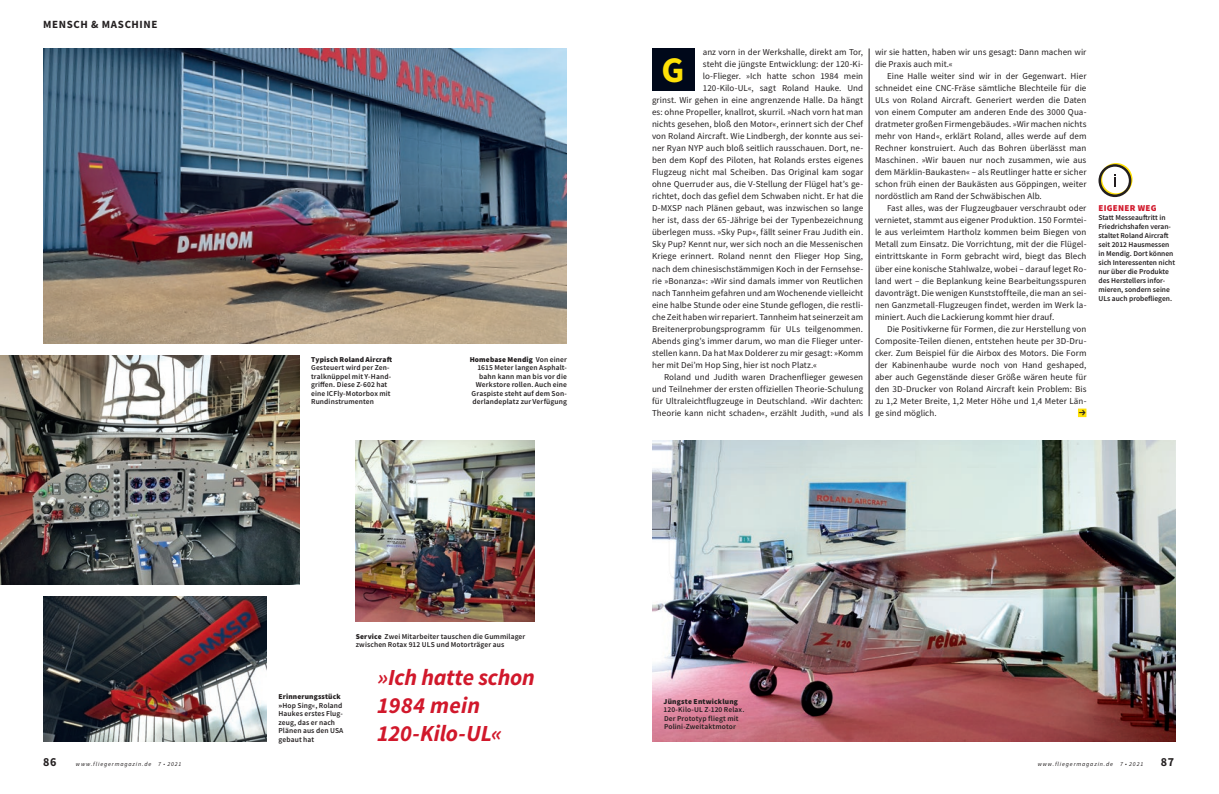
<style>
.page{position:relative;width:1219px;height:794px;background:#fff}
.page>*{position:absolute;margin:0;border:0;box-sizing:border-box;transform-origin:0 0}
.Initial_36pt{font:700 36px "Source Sans Pro";color:#ffe106}
.Zitat_23pt{font:italic 700 23px/28px "Source Sans Pro";letter-spacing:-.01em;color:#d1182b}
.t1{font:700 12px "Source Sans Pro";color:#231f20}
.Rubrik_11pt{font:700 11px "Source Sans Pro";letter-spacing:.055em;color:#231f20}
.LT_9pt{font:9px/12px "Source Sans Pro";letter-spacing:.005em;color:#231f20;text-align:justify}
.Maginal_Head_9pt{font:900 9px "Source Sans Pro";letter-spacing:.03em;color:#d1182b}
.Bu_7_5pt{font:600 7.5px/8.5px "Source Sans Pro";letter-spacing:.015em;color:#231f20}
.Maginal_LT_7_5pt{font:600 7.5px/9px "Source Sans Pro";color:#231f20}
.t2{font:italic 6px "Source Sans Pro";letter-spacing:.14em;color:#231f20}
.s1{font-weight:900}
.s2{font-weight:300}
</style>
<div class="page">
<hr style="left:869px;top:48px;width:1px;height:368px;background:#231f20">
<img style="left:652px;top:440px;width:524px;height:301px">
<img style="left:43px;top:597px;width:223px;height:144px">
<img style="left:356px;top:440px;width:178px;height:181px">
<img style="left:0;top:356px;width:299px;height:229px">
<img style="left:43px;top:48px;width:524px;height:296px">
<svg style="left:1098px;top:163px;width:34px;height:34px"></svg>
<div style="left:1078px;top:408px;width:8px;height:9px;background:#ffe106"></div>
<div style="left:652px;top:48px;width:42px;height:43px;background:#00081a"></div>
<p class="Rubrik_11pt" style="left:43px;top:17px;width:116px">MENSCH &amp; MASCHINE</p>
<p class="Bu_7_5pt" style="left:311px;top:355px;width:83px"><span class="s1">Typisch Roland Aircraft<br></span>Gesteuert wird per Zen&shy;tralknüppel mit Y-Hand&shy;griffen. Diese Z-602 hat eine ICFly-Motorbox mit<br>Rundinstrumenten</p>
<p class="Bu_7_5pt" style="left:470px;top:355px;width:99px;text-align:right"><span class="s1">Homebase Mendig</span> Von einer<br>1615 Meter langen Asphalt&shy;bahn kann man bis vor die<br>Werkstore rollen. Auch eine<br>Graspiste steht auf dem Son&shy;derlandeplatz zur Verfügung</p>
<p class="LT_9pt" style="left:703px;top:46px;width:162px">anz vorn in der Werkshalle, direkt am Tor,</p>
<p class="LT_9pt" style="left:703px;top:58px;width:162px">steht die jüngste Entwicklung: der 120-Ki-</p>
<p class="LT_9pt" style="left:703px;top:70px;width:162px">lo-Flieger. »Ich hatte schon 1984 mein</p>
<p class="LT_9pt" style="left:703px;top:82px;width:162px">120-Kilo-UL«, sagt Roland Hauke. Und</p>
<p class="LT_9pt" style="left:652px;top:94px;width:213px">grinst. Wir gehen in eine angrenzende Halle. Da hängt</p>
<p class="LT_9pt" style="left:652px;top:106px;width:213px">es: ohne Propeller, knallrot, skurril. »Nach vorn hat man</p>
<p class="LT_9pt" style="left:652px;top:118px;width:213px">nichts gesehen, bloß den Motor«, erinnert sich der Chef</p>
<p class="LT_9pt" style="left:652px;top:130px;width:213px">von Roland Aircraft. Wie Lindbergh, der konnte aus sei-</p>
<p class="LT_9pt" style="left:652px;top:142px;width:213px">ner Ryan NYP auch bloß seitlich rausschauen. Dort, ne-</p>
<p class="LT_9pt" style="left:652px;top:154px;width:213px">ben dem Kopf des Piloten, hat Rolands erstes eigenes</p>
<p class="LT_9pt" style="left:652px;top:166px;width:213px">Flugzeug nicht mal Scheiben. Das Original kam sogar</p>
<p class="LT_9pt" style="left:652px;top:178px;width:213px">ohne Querruder aus, die V-Stellung der Flügel hat’s ge-</p>
<p class="LT_9pt" style="left:652px;top:190px;width:213px">richtet, doch das gefiel dem Schwaben nicht. Er hat die</p>
<p class="LT_9pt" style="left:652px;top:202px;width:213px">D-MXSP nach Plänen gebaut, was inzwischen so lange</p>
<p class="LT_9pt" style="left:652px;top:214px;width:213px">her ist, dass der 65-Jährige bei der Typenbezeichnung</p>
<p class="LT_9pt" style="left:652px;top:226px;width:213px">überlegen muss. »Sky Pup«, fällt seiner Frau Judith ein.</p>
<p class="LT_9pt" style="left:652px;top:238px;width:213px">Sky Pup? Kennt nur, wer sich noch an die Messenischen</p>
<p class="LT_9pt" style="left:652px;top:250px;width:213px">Kriege erinnert. Roland nennt den Flieger Hop Sing,</p>
<p class="LT_9pt" style="left:652px;top:262px;width:213px">nach dem chinesischstämmigen Koch in der Fernsehse-</p>
<p class="LT_9pt" style="left:652px;top:274px;width:213px">rie »Bonanza«: »Wir sind damals immer von Reutlichen</p>
<p class="LT_9pt" style="left:652px;top:286px;width:213px">nach Tannheim gefahren und am Wochenende vielleicht</p>
<p class="LT_9pt" style="left:652px;top:299px;width:213px">eine halbe Stunde oder eine Stunde geflogen, die restli-</p>
<p class="LT_9pt" style="left:652px;top:311px;width:213px">che Zeit haben wir repariert. Tannheim hat seinerzeit am</p>
<p class="LT_9pt" style="left:652px;top:323px;width:213px">Breitenerprobungsprogramm für ULs teilgenommen.</p>
<p class="LT_9pt" style="left:652px;top:335px;width:213px">Abends ging’s immer darum, wo man die Flieger unter-</p>
<p class="LT_9pt" style="left:652px;top:347px;width:213px">stellen kann. Da hat Max Dolderer zu mir gesagt: »Komm</p>
<p class="LT_9pt" style="left:652px;top:359px;width:167px">her mit Dei’m Hop Sing, hier ist noch Platz.«</p>
<p class="LT_9pt" style="left:652px;top:371px;width:213px;text-indent:12px">Roland und Judith waren Drachenflieger gewesen und Teilnehmer der ersten offiziellen Theorie-Schulung für Ultraleichtflugzeuge in Deutschland. »Wir dachten:<br>Theorie kann nicht schaden«, erzählt Judith, »und als</p>
<p class="Initial_36pt" style="left:662px;top:45px;width:24px">G</p>
<p class="LT_9pt" style="left:875px;top:46px;width:213px">wir sie hatten, haben wir uns gesagt: Dann machen wir die Praxis auch mit.«</p>
<p class="LT_9pt" style="left:875px;top:70px;width:213px;text-indent:12px">Eine Halle weiter sind wir in der Gegenwart. Hier schneidet eine CNC-Fräse sämtliche Blechteile für die ULs von Roland Aircraft. Generiert werden die Daten von einem Computer am anderen Ende des 3000 Qua&shy;dratmeter großen Firmengebäudes. »Wir machen nichts mehr von Hand«, erklärt Roland, alles werde auf dem Rechner konstruiert. Auch das Bohren überlässt man Maschinen. »Wir bauen nur noch zusammen, wie aus dem Märklin-Baukasten« – als Reutlinger hatte er sicher schon früh einen der Baukästen aus Göppingen, weiter nordöstlich am Rand der Schwäbischen Alb.</p>
<p class="LT_9pt" style="left:875px;top:202px;width:213px;text-indent:12px">Fast alles, was der Flugzeugbauer verschraubt oder vernietet, stammt aus eigener Produktion. 150 Formtei&shy;le aus verleimtem Hartholz kommen beim Biegen von Metall zum Einsatz. Die Vorrichtung, mit der die Flügel&shy;eintrittskante in Form gebracht wird, biegt das Blech über eine konische Stahlwalze, wobei – darauf leget Ro&shy;land wert – die Beplankung keine Bearbeitungsspuren davonträgt. Die wenigen Kunststoffteile, die man an sei&shy;nen Ganzmetall-Flugzeugen findet, werden im Werk la&shy;miniert. Auch die Lackierung kommt hier drauf.</p>
<p class="LT_9pt" style="left:875px;top:323px;width:213px;text-indent:12px">Die Positivkerne für Formen, die zur Herstellung von Composite-Teilen dienen, entstehen heute per 3D-Dru&shy;cker. Zum Beispiel für die Airbox des Motors. Die Form der Kabinenhaube wurde noch von Hand geshaped, aber auch Gegenstände dieser Größe wären heute für den 3D-Drucker von Roland Aircraft kein Problem: Bis zu 1,2 Meter Breite, 1,2 Meter Höhe und 1,4 Meter Län&shy;ge sind möglich.</p>
<p class="Maginal_Head_9pt" style="left:1098px;top:202px;width:60px">EIGENER WEG</p>
<p class="Maginal_LT_7_5pt" style="left:1098px;top:213px;width:78px">Statt Messeauftritt in<br>Friedrichshafen veran&shy;staltet Roland Aircraft seit 2012 Hausmessen in Mendig. Dort können sich Interessenten nicht nur über die Produkte des Herstellers infor&shy;mieren, sondern seine<br>ULs auch probefliegen.</p>
<p class="Bu_7_5pt" style="left:279px;top:692px;width:66px"><span class="s1">Erinnerungsstück »</span>Hop Sing«, Roland<br>Haukes erstes Flug&shy;zeug, das er nach<br>Plänen aus den USA gebaut hat</p>
<p class="Bu_7_5pt" style="left:356px;top:632px;width:171px"><span class="s1">Service</span> Zwei Mitarbeiter tauschen die Gummilager zwischen Rotax 912 ULS und Motorträger aus</p>
<p class="Zitat_23pt" style="left:377px;top:663px;width:159px">»Ich hatte schon<br>1984 mein<br>120-Kilo-UL«</p>
<p class="Bu_7_5pt" style="left:663px;top:697px;width:82px"><span class="s1">Jüngste Entwicklung<br></span>120-Kilo-UL Z-120 Relax.<br>Der Prototyp fliegt mit<br>Polini-Zweitaktmotor</p>
<p class="t1" style="left:43px;top:753px;width:15px">86</p>
<p class="t2" style="left:76px;top:760px;width:107px">www.fliegermagazin.de 7 <span class="s2">•</span> 2021</p>
<p class="t2" style="left:1038px;top:760px;width:107px">www.fliegermagazin.de 7 • 2021</p>
<p class="t1" style="left:1161px;top:753px;width:15px">87</p>
</div>
